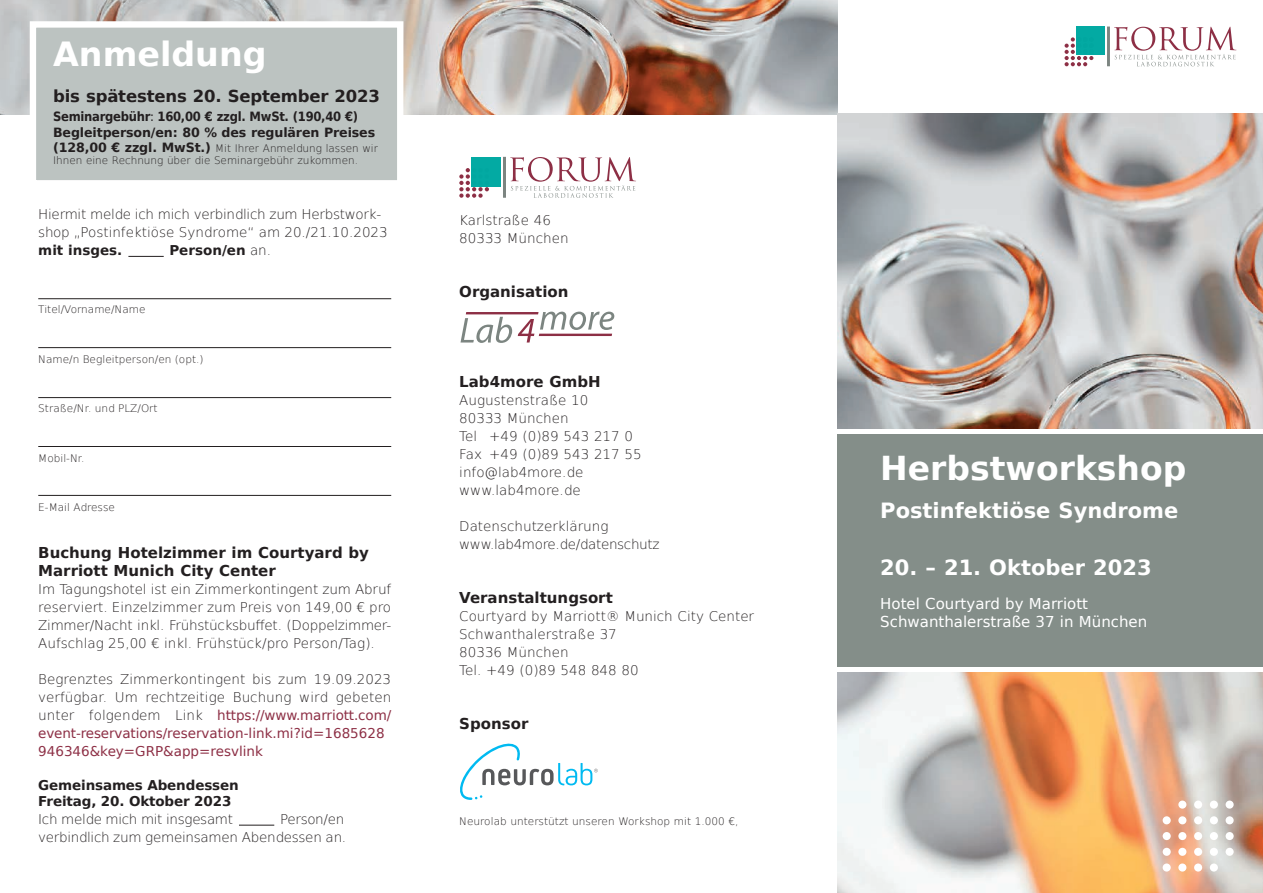
<style>
.page{position:relative;width:1263px;height:893px;background:#fff}
.page>*{position:absolute;margin:0;border:0;box-sizing:border-box;transform-origin:0 0}
.t1{font:700 33.3px "DejaVu Sans";color:#fff}
.t2{font:700 33px "DejaVu Sans";color:#fff}
.t3{font:700 21px "DejaVu Sans";color:#fff}
.t4{font:700 16.5px "DejaVu Sans";letter-spacing:-.01em;color:#231f20}
.Programm_Tag{font:700 15px/18px "DejaVu Sans";color:#231f20}
.t5{font:15px/18px "DejaVu Sans";color:#fff}
.t6{font:200 13.5px/18px "DejaVu Sans";color:#231f20;text-align:justify}
.t7{font:200 13.5px/18px "DejaVu Sans";letter-spacing:-.02em;color:#231f20}
.t8{font:200 13.5px "DejaVu Sans";letter-spacing:-.025em;color:#231f20}
.t9{font:700 13.5px "DejaVu Sans";letter-spacing:-.01em;color:#231f20}
.t10{font:700 12.75px "DejaVu Sans";letter-spacing:-.01em;color:#231f20;scale:.91 1}
.t11{font:700 12.75px "DejaVu Sans";letter-spacing:-.01em;color:#231f20}
.t12{font:200 10.5px/12.6px "DejaVu Sans";color:#231f20}
.s1{font-weight:400}
.s2{font-weight:700;font-size:12.75px}
.s3{font-weight:700}
.s4{font-weight:200}
.s5{font-weight:400;color:#8d2f45}
</style>
<div class="page">
<img style="left:0;top:0;width:838px;height:115px">
<img style="left:838px;top:113px;width:425px;height:780px">
<div style="left:33px;top:24px;width:367px;height:159px;background:#bcc3c1"></div>
<div style="left:30px;top:21px;width:373px;height:165px;border:6px solid #fff"></div>
<svg style="left:1064px;top:37px;width:29px;height:29px"></svg>
<div style="left:1076px;top:27px;width:29px;height:28px;background:#00a9a2"></div>
<hr style="left:1107px;top:27px;width:3px;height:39px;background:#7c8581">
<svg style="left:1114px;top:27px;width:122px;height:39px"></svg>
<div style="left:1225px;top:800px;width:9px;height:9px;background:#fff;border-radius:50%"></div>
<div style="left:1210px;top:800px;width:8px;height:9px;background:#fff;border-radius:50%"></div>
<div style="left:1194px;top:800px;width:8px;height:9px;background:#fff;border-radius:50%"></div>
<div style="left:1178px;top:800px;width:8px;height:9px;background:#fff;border-radius:50%"></div>
<div style="left:1225px;top:816px;width:9px;height:8px;background:#fff;border-radius:50%"></div>
<div style="left:1210px;top:816px;width:8px;height:8px;background:#fff;border-radius:50%"></div>
<div style="left:1194px;top:816px;width:8px;height:8px;background:#fff;border-radius:50%"></div>
<div style="left:1178px;top:816px;width:8px;height:8px;background:#fff;border-radius:50%"></div>
<div style="left:1163px;top:816px;width:8px;height:8px;background:#fff;border-radius:50%"></div>
<div style="left:1225px;top:832px;width:9px;height:8px;background:#fff;border-radius:50%"></div>
<div style="left:1210px;top:832px;width:8px;height:8px;background:#fff;border-radius:50%"></div>
<div style="left:1194px;top:832px;width:8px;height:8px;background:#fff;border-radius:50%"></div>
<div style="left:1178px;top:832px;width:8px;height:8px;background:#fff;border-radius:50%"></div>
<div style="left:1163px;top:832px;width:8px;height:8px;background:#fff;border-radius:50%"></div>
<div style="left:1225px;top:848px;width:9px;height:8px;background:#fff;border-radius:50%"></div>
<div style="left:1210px;top:848px;width:8px;height:8px;background:#fff;border-radius:50%"></div>
<div style="left:1194px;top:848px;width:8px;height:8px;background:#fff;border-radius:50%"></div>
<div style="left:1178px;top:848px;width:8px;height:8px;background:#fff;border-radius:50%"></div>
<div style="left:1163px;top:848px;width:8px;height:8px;background:#fff;border-radius:50%"></div>
<div style="left:1210px;top:863px;width:8px;height:9px;background:#fff;border-radius:50%"></div>
<div style="left:1194px;top:863px;width:8px;height:9px;background:#fff;border-radius:50%"></div>
<div style="left:1178px;top:863px;width:8px;height:9px;background:#fff;border-radius:50%"></div>
<div style="left:1163px;top:863px;width:8px;height:9px;background:#fff;border-radius:50%"></div>
<div style="left:838px;top:434px;width:425px;height:234px;background:#848e89"></div>
<hr style="left:38px;top:298px;width:353px;height:1px;background:#231f20">
<hr style="left:38px;top:347px;width:353px;height:1px;background:#231f20">
<hr style="left:38px;top:397px;width:353px;height:1px;background:#231f20">
<hr style="left:38px;top:495px;width:353px;height:1px;background:#231f20">
<hr style="left:38px;top:446px;width:353px;height:1px;background:#231f20">
<hr style="left:838px;top:668px;width:425px;height:4px;background:#fff">
<div style="left:838px;top:429px;width:425px;height:5px;background:#fff"></div>
<svg style="left:460px;top:312px;width:154px;height:31px"></svg>
<svg style="left:459px;top:168px;width:30px;height:30px"></svg>
<div style="left:471px;top:157px;width:30px;height:30px;background:#00a9a2"></div>
<hr style="left:503px;top:157px;width:3px;height:41px;background:#7c8581">
<svg style="left:510px;top:157px;width:126px;height:41px"></svg>
<svg style="left:460px;top:743px;width:138px;height:57px"></svg>
<hr style="left:128px;top:256px;width:36px;height:1px;background:#231f20">
<hr style="left:239px;top:825px;width:35px;height:1px;background:#231f20">
<p class="t1" style="left:53px;top:27px;width:215px">Anmeldung</p>
<p class="t4" style="left:53px;top:82px;width:328px">bis spätestens 20. September 2023</p>
<p class="t10" style="left:53px;top:106px;width:337px">Seminargebühr<span class="s1">:</span> 160,00 € zzgl. MwSt. (190,40 €)</p>
<p class="t11" style="left:53px;top:122px;width:324px">Begleitperson/en: 80 % des regulären Preises</p>
<p class="t12" style="left:53px;top:141px;width:326px"><span class="s2">(128,00 € zzgl. MwSt.)</span> Mit Ihrer Anmeldung lassen wir<br>Ihnen eine Rechnung über die Seminargebühr zukommen.</p>
<p class="t7" style="left:38px;top:205px;width:351px">Hiermit melde ich mich verbindlich zum Herbstwork&shy;shop „Postinfektiöse Syndrome“ am 20./21.10.2023 <span class="s3">mit insges.</span></p>
<p class="t9" style="left:169px;top:239px;width:103px">Person/en <span class="s4">an.</span></p>
<p class="t12" style="left:38px;top:303px;width:109px">Titel/Vorname/Name</p>
<p class="t12" style="left:38px;top:352px;width:167px">Name/n Begleitperson/en (opt.)</p>
<p class="t12" style="left:38px;top:402px;width:121px">Straße/Nr. und PLZ/Ort</p>
<p class="t12" style="left:38px;top:451px;width:48px">Mobil-Nr.</p>
<p class="t12" style="left:38px;top:501px;width:78px">E-Mail Adresse</p>
<p class="Programm_Tag" style="left:38px;top:543px;width:332px">Buchung Hotelzimmer im Courtyard by<br>Marriott Munich City Center</p>
<p class="t6" style="left:38px;top:580px;width:354px">Im Tagungshotel ist ein Zimmerkontingent zum Abruf reserviert. Einzelzimmer zum Preis von 149,00 € pro Zimmer/Nacht inkl. Frühstücksbuffet. (Doppelzimmer-Aufschlag 25,00 € inkl. Frühstück/pro Person/Tag).</p>
<p class="t6" style="left:38px;top:670px;width:354px;text-align:left">Begrenztes Zimmerkontingent bis zum 19.09.2023 verfügbar. Um rechtzeitige Buchung wird gebeten unter folgendem Link <span class="s5">https://www.marriott.com/ event-reservations/reservation-link.mi?id=1685628<br>946346&amp;key=GRP&amp;app=resvlink</span></p>
<p class="t9" style="left:38px;top:774px;width:202px">Gemeinsames Abendessen</p>
<p class="t9" style="left:38px;top:790px;width:195px">Freitag, 20. Oktober 2023</p>
<p class="t8" style="left:38px;top:809px;width:196px">Ich melde mich mit insgesamt</p>
<p class="t8" style="left:280px;top:809px;width:66px">Person/en</p>
<p class="t7" style="left:38px;top:828px;width:309px">verbindlich zum gemeinsamen Abendessen an.</p>
<p class="t6" style="left:459px;top:211px;width:93px">Karlstraße 46</p>
<p class="t6" style="left:459px;top:229px;width:111px">80333 München</p>
<p class="Programm_Tag" style="left:459px;top:282px;width:111px">Organisation</p>
<p class="Programm_Tag" style="left:459px;top:372px;width:143px">Lab4more GmbH</p>
<p class="t6" style="left:459px;top:391px;width:131px">Augustenstraße 10</p>
<p class="t6" style="left:459px;top:409px;width:111px">80333 München</p>
<p class="t6" style="left:459px;top:427px;width:175px">Tel +49 (0)89 543 217 0</p>
<p class="t6" style="left:459px;top:445px;width:184px">Fax +49 (0)89 543 217 55</p>
<p class="t6" style="left:459px;top:463px;width:126px">info@lab4more.de</p>
<p class="t6" style="left:459px;top:481px;width:123px">www.lab4more.de</p>
<p class="t6" style="left:459px;top:517px;width:151px">Datenschutzerklärung</p>
<p class="t8" style="left:459px;top:534px;width:202px">www.lab4more.de/datenschutz</p>
<p class="Programm_Tag" style="left:459px;top:588px;width:155px">Veranstaltungsort</p>
<p class="t6" style="left:459px;top:607px;width:296px">Courtyard by Marriott® Munich City Center</p>
<p class="t6" style="left:459px;top:625px;width:159px">Schwanthalerstraße 37</p>
<p class="t6" style="left:459px;top:643px;width:111px">80336 München</p>
<p class="t6" style="left:459px;top:661px;width:181px">Tel. +49 (0)89 548 848 80</p>
<p class="Programm_Tag" style="left:459px;top:714px;width:71px">Sponsor</p>
<p class="t12" style="left:459px;top:815px;width:281px">Neurolab unterstützt unseren Workshop mit 1.000 €,</p>
<p class="t2" style="left:880px;top:441px;width:308px">Herbstworkshop</p>
<p class="t3" style="left:880px;top:493px;width:299px">Postinfektiöse Syndrome</p>
<p class="t3" style="left:880px;top:550px;width:273px">20. – 21. Oktober 2023</p>
<p class="t5" style="left:880px;top:594px;width:269px">Hotel Courtyard by Marriott<br>Schwanthalerstraße 37 in München</p>
</div>
